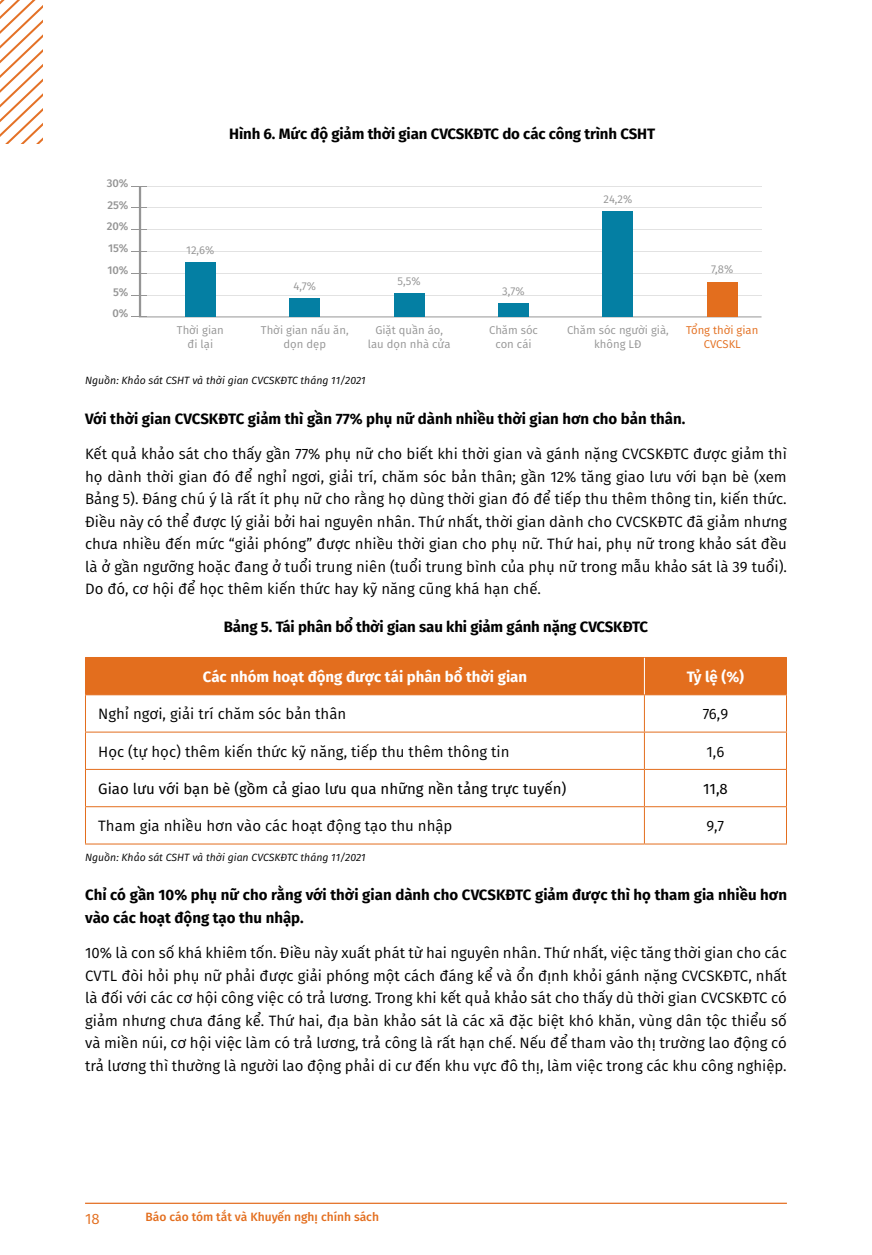
<style>
.page{position:relative;width:872px;height:1255px;background:#fff}
.page>*{position:absolute;margin:0;border:0;box-sizing:border-box;transform-origin:0 0}
.t1{font:15px/22.5px "Fira Sans";color:#000;text-align:justify}
.t2{font:700 15px/22.5px "Fira Sans";color:#000}
.t3{font:15px "Fira Sans";color:#000}
.t4{font:700 15px "Fira Sans";color:#fff}
.t5{font:15px "Fira Sans";color:#e36e1e}
.t6{font:500 12px "Fira Sans";color:#e36e1e}
.t7{font:11.25px/13.5px "Fira Sans";color:#959595;text-align:center}
.t8{font:500 11.25px "Fira Sans";color:#959595}
.t9{font:11.25px/13.5px "Fira Sans";color:#e36e1e;text-align:center}
.t10{font:italic 10.5px "Fira Sans";color:#000}
</style>
<div class="page">
<hr style="left:85px;top:1202px;width:702px;height:1px;background:#e47126">
<svg style="left:0;top:0;width:43px;height:144px"></svg>
<svg style="left:139px;top:186px;width:622px;height:131px"></svg>
<div style="left:185px;top:262px;width:30px;height:54px;background:#047fa3"></div>
<div style="left:290px;top:297px;width:30px;height:19px;background:#047fa3"></div>
<div style="left:394px;top:293px;width:30px;height:23px;background:#047fa3"></div>
<div style="left:498px;top:303px;width:30px;height:13px;background:#047fa3"></div>
<div style="left:603px;top:211px;width:30px;height:105px;background:#047fa3"></div>
<div style="left:707px;top:281px;width:30px;height:35px;background:#e36e1e"></div>
<div style="left:86px;top:658px;width:700px;height:36px;background:#e36e1e"></div>
<hr style="left:85px;top:657px;width:559px;height:1px;background:#e36e1e">
<hr style="left:85px;top:658px;width:1px;height:36px;background:#e36e1e">
<hr style="left:644px;top:657px;width:143px;height:1px;background:#e36e1e">
<hr style="left:786px;top:658px;width:1px;height:36px;background:#e36e1e">
<hr style="left:85px;top:694px;width:559px;height:1px;background:#e36e1e">
<hr style="left:85px;top:695px;width:1px;height:36px;background:#e36e1e">
<hr style="left:644px;top:694px;width:143px;height:1px;background:#e36e1e">
<hr style="left:644px;top:695px;width:1px;height:36px;background:#e36e1e">
<hr style="left:786px;top:695px;width:1px;height:36px;background:#e36e1e">
<hr style="left:85px;top:731px;width:559px;height:1px;background:#e36e1e">
<hr style="left:85px;top:732px;width:1px;height:37px;background:#e36e1e">
<hr style="left:644px;top:731px;width:143px;height:1px;background:#e36e1e">
<hr style="left:644px;top:732px;width:1px;height:37px;background:#e36e1e">
<hr style="left:786px;top:732px;width:1px;height:37px;background:#e36e1e">
<hr style="left:85px;top:769px;width:559px;height:1px;background:#e36e1e">
<hr style="left:85px;top:769px;width:1px;height:37px;background:#e36e1e">
<hr style="left:644px;top:769px;width:143px;height:1px;background:#e36e1e">
<hr style="left:644px;top:769px;width:1px;height:37px;background:#e36e1e">
<hr style="left:786px;top:769px;width:1px;height:37px;background:#e36e1e">
<hr style="left:85px;top:806px;width:559px;height:1px;background:#e36e1e">
<hr style="left:85px;top:807px;width:1px;height:36px;background:#e36e1e">
<hr style="left:644px;top:806px;width:143px;height:1px;background:#e36e1e">
<hr style="left:644px;top:807px;width:1px;height:36px;background:#e36e1e">
<hr style="left:786px;top:807px;width:1px;height:36px;background:#e36e1e">
<hr style="left:85px;top:843px;width:559px;height:1px;background:#e36e1e">
<hr style="left:644px;top:843px;width:143px;height:1px;background:#e36e1e">
<hr style="left:644px;top:658px;width:1px;height:36px;background:#fff">
<p class="t8" style="left:107px;top:174px;width:23px">30%</p>
<p class="t8" style="left:107px;top:196px;width:23px">25%</p>
<p class="t8" style="left:107px;top:217px;width:23px">20%</p>
<p class="t8" style="left:108px;top:239px;width:22px">15%</p>
<p class="t8" style="left:107px;top:261px;width:23px">10%</p>
<p class="t8" style="left:113px;top:283px;width:17px">5%</p>
<p class="t8" style="left:112px;top:304px;width:18px">0%</p>
<p class="t2" style="left:229px;top:122px;width:427px">Hình 6. Mức độ giảm thời gian CVCSKĐTC do các công trình CSHT</p>
<p class="t7" style="left:186px;top:243px;width:30px">12,6%</p>
<p class="t7" style="left:293px;top:278px;width:24px">4,7%</p>
<p class="t7" style="left:397px;top:274px;width:25px">5,5%</p>
<p class="t7" style="left:502px;top:284px;width:24px">3,7%</p>
<p class="t7" style="left:603px;top:192px;width:30px">24,2%</p>
<p class="t7" style="left:711px;top:262px;width:24px">7,8%</p>
<p class="t7" style="left:261px;top:323px;width:89px">Thời gian nấu ăn, dọn dẹp</p>
<p class="t7" style="left:368px;top:323px;width:84px">Giặt quần áo, lau dọn nhà cửa</p>
<p class="t7" style="left:489px;top:323px;width:50px">Chăm sóc con cái</p>
<p class="t7" style="left:567px;top:323px;width:103px">Chăm sóc người già, không LĐ</p>
<p class="t9" style="left:686px;top:323px;width:74px">Tổng thời gian<br>CVCSKL</p>
<p class="t10" style="left:85px;top:373px;width:282px">Nguồn: Khảo sát CSHT và thời gian CVCSKĐTC tháng 11/2021</p>
<p class="t2" style="left:85px;top:406px;width:601px">Với thời gian CVCSKĐTC giảm thì gần 77% phụ nữ dành nhiều thời gian hơn cho bản thân.</p>
<p class="t1" style="left:85px;top:442px;width:703px">Kết quả khảo sát cho thấy gần 77% phụ nữ cho biết khi thời gian và gánh nặng CVCSKĐTC được giảm thì họ dành thời gian đó để nghỉ ngơi, giải trí, chăm sóc bản thân; gần 12% tăng giao lưu với bạn bè (xem Bảng 5). Đáng chú ý là rất ít phụ nữ cho rằng họ dùng thời gian đó để tiếp thu thêm thông tin, kiến thức.<br>Điều này có thể được lý giải bởi hai nguyên nhân. Thứ nhất, thời gian dành cho CVCSKĐTC đã giảm nhưng chưa nhiều đến mức “giải phóng” được nhiều thời gian cho phụ nữ. Thứ hai, phụ nữ trong khảo sát đều là ở gần ngưỡng hoặc đang ở tuổi trung niên (tuổi trung bình của phụ nữ trong mẫu khảo sát là 39 tuổi).<br>Do đó, cơ hội để học thêm kiến thức hay kỹ năng cũng khá hạn chế.</p>
<p class="t7" style="left:177px;top:323px;width:48px">Thời gian đi lại</p>
<p class="t2" style="left:224px;top:614px;width:426px">Bảng 5. Tái phân bổ thời gian sau khi giảm gánh nặng CVCSKĐTC</p>
<p class="t4" style="left:203px;top:664px;width:326px">Các nhóm hoạt động được tái phân bổ thời gian</p>
<p class="t4" style="left:687px;top:664px;width:59px">Tỷ lệ (%)</p>
<p class="t1" style="left:98px;top:702px;width:249px">Nghỉ ngơi, giải trí chăm sóc bản thân</p>
<p class="t1" style="left:702px;top:702px;width:27px">76,9</p>
<p class="t1" style="left:98px;top:739px;width:413px">Học (tự học) thêm kiến thức kỹ năng, tiếp thu thêm thông tin</p>
<p class="t1" style="left:706px;top:739px;width:19px">1,6</p>
<p class="t3" style="left:98px;top:777px;width:469px">Giao lưu với bạn bè (gồm cả giao lưu qua những nền tảng trực tuyến)</p>
<p class="t3" style="left:703px;top:777px;width:26px">11,8</p>
<p class="t1" style="left:98px;top:814px;width:356px">Tham gia nhiều hơn vào các hoạt động tạo thu nhập</p>
<p class="t1" style="left:706px;top:814px;width:19px">9,7</p>
<p class="t10" style="left:85px;top:849px;width:282px">Nguồn: Khảo sát CSHT và thời gian CVCSKĐTC tháng 11/2021</p>
<p class="t2" style="left:85px;top:882px;width:703px">Chỉ có gần 10% phụ nữ cho rằng với thời gian dành cho CVCSKĐTC giảm được thì họ tham gia nhiều hơn vào các hoạt động tạo thu nhập.</p>
<p class="t1" style="left:85px;top:941px;width:703px">10% là con số khá khiêm tốn. Điều này xuất phát từ hai nguyên nhân. Thứ nhất, việc tăng thời gian cho các CVTL đòi hỏi phụ nữ phải được giải phóng một cách đáng kể và ổn định khỏi gánh nặng CVCSKĐTC, nhất là đối với các cơ hội công việc có trả lương. Trong khi kết quả khảo sát cho thấy dù thời gian CVCSKĐTC có giảm nhưng chưa đáng kể. Thứ hai, địa bàn khảo sát là các xã đặc biệt khó khăn, vùng dân tộc thiểu số và miền núi, cơ hội việc làm có trả lương, trả công là rất hạn chế. Nếu để tham vào thị trường lao động có trả lương thì thường là người lao động phải di cư đến khu vực đô thị, làm việc trong các khu công nghiệp.</p>
<p class="t5" style="left:85px;top:1207px;width:16px">18</p>
<p class="t6" style="left:145px;top:1207px;width:235px">Báo cáo tóm tắt và Khuyến nghị chính sách</p>
</div>
